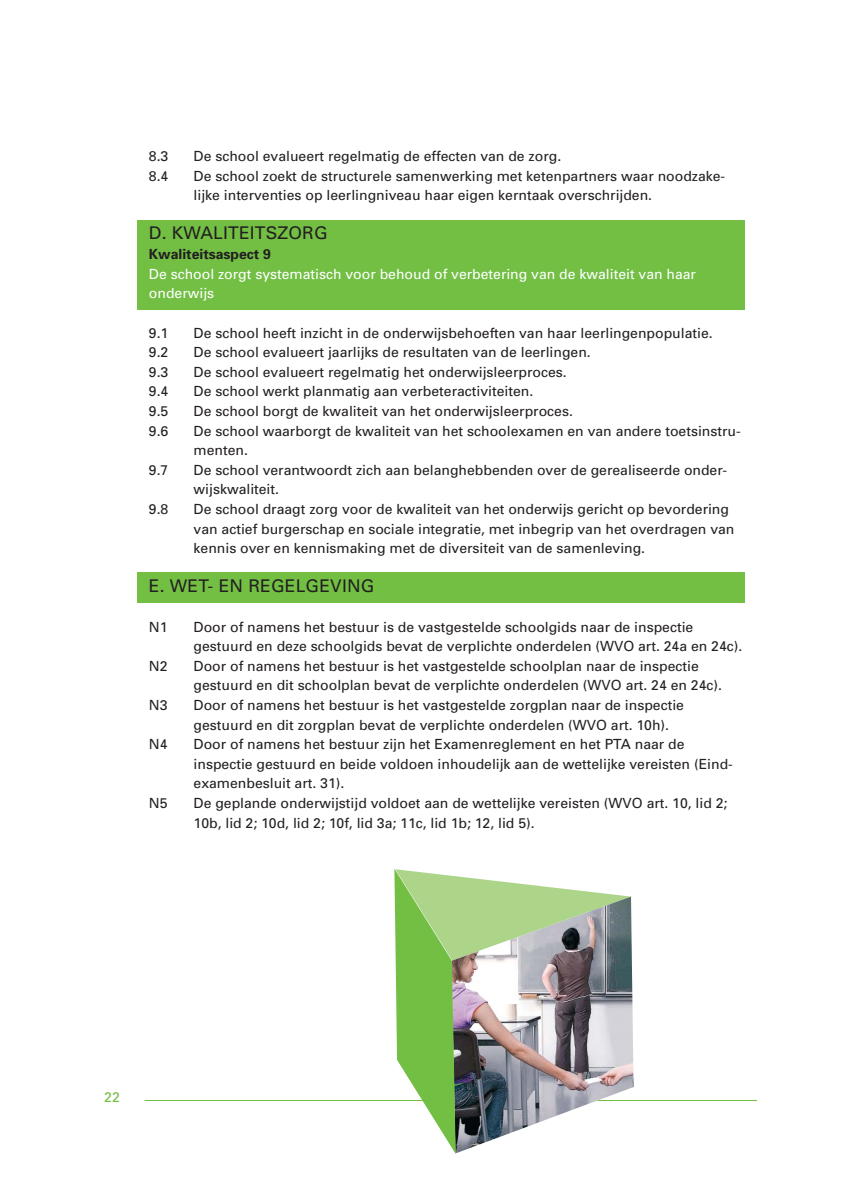
<style>
.page{position:relative;width:844px;height:1191px;background:#fff}
.page>*{position:absolute;margin:0;border:0;box-sizing:border-box;transform-origin:0 0}
.t1{font:17.5px "Univers";letter-spacing:.01em;color:#231f20}
.t2{font:14px/19.6px "Univers";color:#231f20}
.t3{font:14px/19.6px "Univers";color:#fff}
.t4{font:700 14px "Univers";color:#231f20}
.t5{font:14px "Univers";color:#72bf44}
</style>
<div class="page">
<div style="left:137px;top:573px;width:607px;height:30px;background:#72bf44"></div>
<div style="left:137px;top:220px;width:607px;height:90px;background:#72bf44"></div>
<hr style="left:144px;top:1100px;width:612px;height:1px;background:#72bf44">
<img style="left:394px;top:869px;width:237px;height:284px">
<p class="t2" style="left:149px;top:147px;width:21px">8.3</p>
<p class="t2" style="left:193px;top:147px;width:369px">De school evalueert regelmatig de effecten van de zorg.</p>
<p class="t2" style="left:149px;top:167px;width:21px">8.4</p>
<p class="t2" style="left:193px;top:167px;width:533px">De school zoekt de structurele samenwerking met ketenpartners waar noodzake&shy;lijke interventies op leerlingniveau haar eigen kerntaak overschrijden.</p>
<p class="t1" style="left:149px;top:227px;width:180px">D. KWALITEITSZORG</p>
<p class="t4" style="left:149px;top:249px;width:124px">Kwaliteitsaspect 9</p>
<p class="t3" style="left:149px;top:265px;width:548px">De school zorgt systematisch voor behoud of verbetering van de kwaliteit van haar onderwijs</p>
<p class="t2" style="left:149px;top:324px;width:21px">9.1</p>
<p class="t2" style="left:193px;top:324px;width:520px">De school heeft inzicht in de onderwijsbehoeften van haar leerlingenpopulatie.</p>
<p class="t2" style="left:149px;top:343px;width:21px">9.2</p>
<p class="t2" style="left:193px;top:343px;width:398px">De school evalueert jaarlijks de resultaten van de leerlingen.</p>
<p class="t2" style="left:149px;top:363px;width:21px">9.3</p>
<p class="t2" style="left:193px;top:363px;width:374px">De school evalueert regelmatig het onderwijsleerproces.</p>
<p class="t2" style="left:149px;top:383px;width:21px">9.4</p>
<p class="t2" style="left:193px;top:383px;width:341px">De school werkt planmatig aan verbeteractiviteiten.</p>
<p class="t2" style="left:149px;top:402px;width:21px">9.5</p>
<p class="t2" style="left:193px;top:402px;width:380px">De school borgt de kwaliteit van het onderwijsleerproces.</p>
<p class="t2" style="left:149px;top:422px;width:21px">9.6</p>
<p class="t2" style="left:193px;top:422px;width:548px">De school waarborgt de kwaliteit van het schoolexamen en van andere toetsinstru&shy;menten.</p>
<p class="t2" style="left:149px;top:461px;width:21px">9.7</p>
<p class="t2" style="left:193px;top:461px;width:534px">De school verantwoordt zich aan belanghebbenden over de gerealiseerde onder&shy;wijskwaliteit.</p>
<p class="t2" style="left:149px;top:500px;width:21px">9.8</p>
<p class="t2" style="left:193px;top:500px;width:542px">De school draagt zorg voor de kwaliteit van het onderwijs gericht op bevordering van actief burgerschap en sociale integratie, met inbegrip van het overdragen van kennis over en kennismaking met de diversiteit van de samenleving.</p>
<p class="t1" style="left:149px;top:580px;width:227px">E. WET- EN REGELGEVING</p>
<p class="t2" style="left:149px;top:618px;width:20px">N1</p>
<p class="t2" style="left:193px;top:618px;width:550px">Door of namens het bestuur is de vastgestelde schoolgids naar de inspectie gestuurd en deze schoolgids bevat de verplichte onderdelen (WVO art. 24a en 24c).</p>
<p class="t2" style="left:149px;top:657px;width:20px">N2</p>
<p class="t2" style="left:193px;top:657px;width:530px">Door of namens het bestuur is het vastgestelde schoolplan naar de inspectie gestuurd en dit schoolplan bevat de verplichte onderdelen (WVO art. 24 en 24c).</p>
<p class="t2" style="left:149px;top:696px;width:20px">N3</p>
<p class="t2" style="left:193px;top:696px;width:492px">Door of namens het bestuur is het vastgestelde zorgplan naar de inspectie gestuurd en dit zorgplan bevat de verplichte onderdelen (WVO art. 10h).</p>
<p class="t2" style="left:149px;top:735px;width:20px">N4</p>
<p class="t2" style="left:193px;top:735px;width:540px">Door of namens het bestuur zijn het Examenreglement en het PTA naar de inspectie gestuurd en beide voldoen inhoudelijk aan de wettelijke vereisten (Eind&shy;examenbesluit art. 31).</p>
<p class="t2" style="left:149px;top:794px;width:20px">N5</p>
<p class="t2" style="left:193px;top:794px;width:535px">De geplande onderwijstijd voldoet aan de wettelijke vereisten (WVO art. 10, lid 2;<br>10b, lid 2; 10d, lid 2; 10f, lid 3a; 11c, lid 1b; 12, lid 5).</p>
<p class="t5" style="left:104px;top:1092px;width:17px">22</p>
</div>
